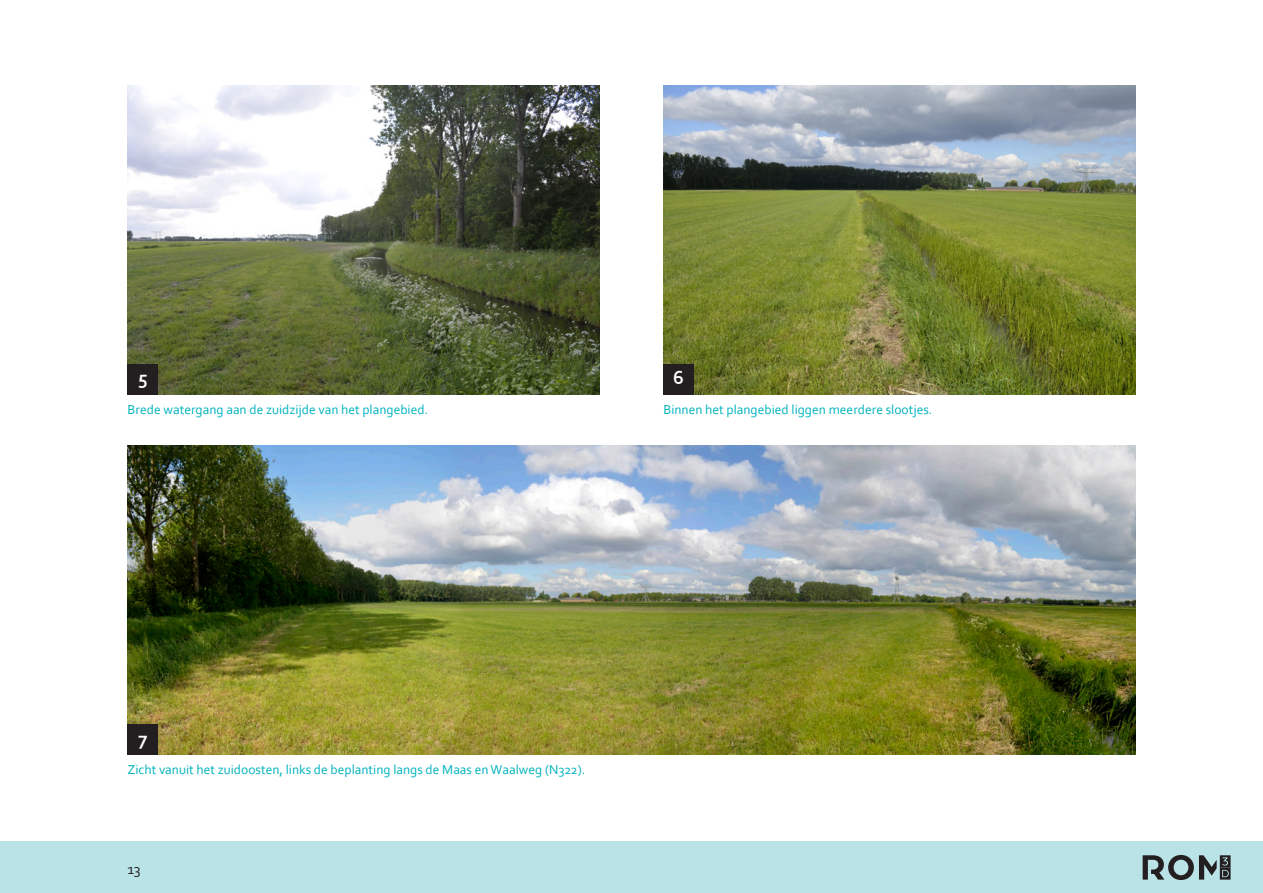
<style>
.page{position:relative;width:1263px;height:893px;background:#fff}
.page>*{position:absolute;margin:0;border:0;box-sizing:border-box;transform-origin:0 0}
.t1{font:700 19.65px "Corbel";color:#fff}
.t2{font:15px "Corbel";color:#231f20}
.t3{font:13.5px "Corbel";color:#00b3bd}
</style>
<div class="page">
<div style="left:0;top:842px;width:1263px;height:51px;background:#bae3e7"></div>
<svg style="left:1143px;top:855px;width:87px;height:25px"></svg>
<img style="left:663px;top:85px;width:472px;height:309px">
<img style="left:128px;top:445px;width:1007px;height:309px">
<img style="left:128px;top:85px;width:472px;height:309px">
<div style="left:663px;top:364px;width:30px;height:30px;background:#231f20"></div>
<div style="left:128px;top:724px;width:30px;height:30px;background:#231f20"></div>
<div style="left:128px;top:364px;width:30px;height:30px;background:#231f20"></div>
<h1 class="t1" style="left:138px;top:366px;width:11px">5</h1>
<h1 class="t1" style="left:673px;top:366px;width:12px">6</h1>
<p class="t3" style="left:128px;top:401px;width:302px">Brede watergang aan de zuidzijde van het plangebied.</p>
<p class="t3" style="left:663px;top:401px;width:271px">Binnen het plangebied liggen meerdere slootjes.</p>
<h1 class="t1" style="left:138px;top:726px;width:11px">7</h1>
<p class="t3" style="left:128px;top:761px;width:459px">Zicht vanuit het zuidoosten, links de beplanting langs de Maas en Waalweg (N322).</p>
<p class="t2" style="left:128px;top:859px;width:15px">13</p>
</div>
